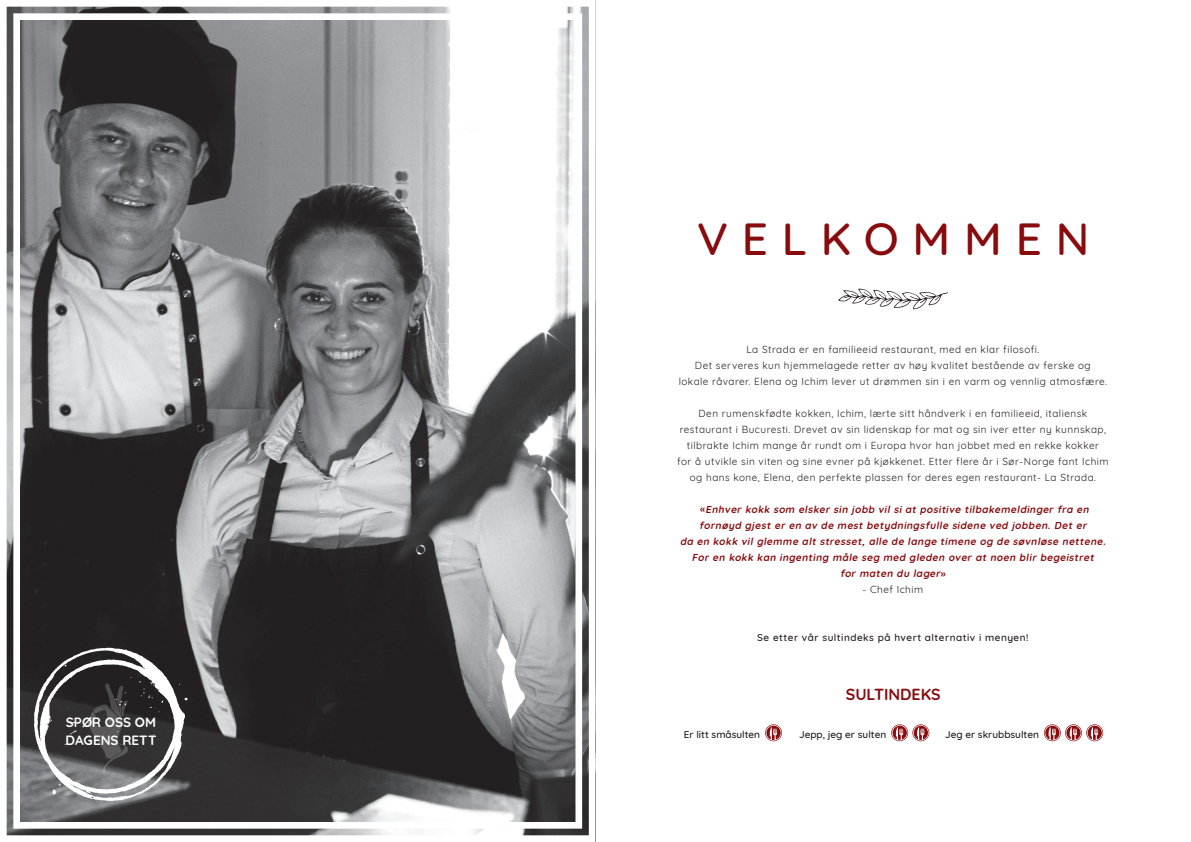
<style>
.page{position:relative;width:1191px;height:842px;background:#fff}
.page>*{position:absolute;margin:0;border:0;box-sizing:border-box;transform-origin:0 0}
.t1{font:500 45.9px "Quicksand";letter-spacing:.3em;color:#880b0e}
.t2{font:700 16px "Quicksand";color:#880b0e}
.t3{font:700 13.4px "Quicksand";color:#fff}
.t4{font:10px/16px "Quicksand";letter-spacing:.05em;color:#231f20;text-align:center}
.t5{font:italic 700 10px/16px "Quicksand";color:#880b0e;text-align:center}
.t6{font:500 10px "Quicksand";color:#231f20}
.t7{font:500 10px "Quicksand";letter-spacing:.05em;color:#231f20}
.s1{font-style:normal}
</style>
<div class="page">
<svg style="left:838px;top:289px;width:110px;height:20px"></svg>
<svg style="left:765px;top:724px;width:17px;height:17px"></svg>
<svg style="left:891px;top:724px;width:38px;height:17px"></svg>
<svg style="left:1044px;top:724px;width:59px;height:17px"></svg>
<svg style="left:6px;top:0;width:590px;height:842px;background:#7d7c7e"></svg>
<div style="left:13px;top:13px;width:569px;height:816px;border:7px solid #fff"></div>
<svg style="left:34px;top:648px;width:154px;height:153px;background:#5d5c5d"></svg>
<p class="t3" style="left:66px;top:711px;width:92px">SPØR OSS OM</p>
<p class="t3" style="left:66px;top:729px;width:92px">DAGENS RETT</p>
<p class="t1" style="left:697px;top:201px;width:393px">VELKOMMEN</p>
<p class="t4" style="left:746px;top:340px;width:294px">La Strada er en familieeid restaurant, med en klar filosofi.</p>
<p class="t4" style="left:678px;top:356px;width:430px">Det serveres kun hjemmelagede retter av høy kvalitet bestående av ferske og<br>lokale råvarer. Elena og Ichim lever ut drømmen sin i en varm og vennlig atmosfære.</p>
<p class="t4" style="left:677px;top:404px;width:433px">Den rumenskfødte kokken, Ichim, lærte sitt håndverk i en familieeid, italiensk restaurant i Bucuresti. Drevet av sin lidenskap for mat og sin iver etter ny kunnskap, tilbrakte Ichim mange år rundt om i Europa hvor han jobbet med en rekke kokker<br>for å utvikle sin viten og sine evner på kjøkkenet. Etter flere år i Sør-Norge fant Ichim og hans kone, Elena, den perfekte plassen for deres egen restaurant- La Strada.</p>
<p class="t5" style="left:680px;top:501px;width:430px"><span class="s1">«</span> Enhver kokk som elsker sin jobb vil si at positive tilbakemeldinger fra en fornøyd gjest er en av de mest betydningsfulle sidene ved jobben. Det er<br>da en kokk vil glemme alt stresset, alle de lange timene og de søvnløse nettene.<br>For en kokk kan ingenting måle seg med gleden over at noen blir begeistret<br>for maten du lager<span class="s1">»</span></p>
<p class="t4" style="left:862px;top:580px;width:62px">- Chef Ichim</p>
<p class="t7" style="left:757px;top:629px;width:273px">Se etter vår sultindeks på hvert alternativ i menyen!</p>
<p class="t2" style="left:845px;top:681px;width:96px">SULTINDEKS</p>
<p class="t6" style="left:684px;top:726px;width:78px">Er litt småsulten</p>
<p class="t6" style="left:799px;top:726px;width:89px">Jepp, jeg er sulten</p>
<p class="t6" style="left:945px;top:726px;width:95px">Jeg er skrubbsulten</p>
</div>
